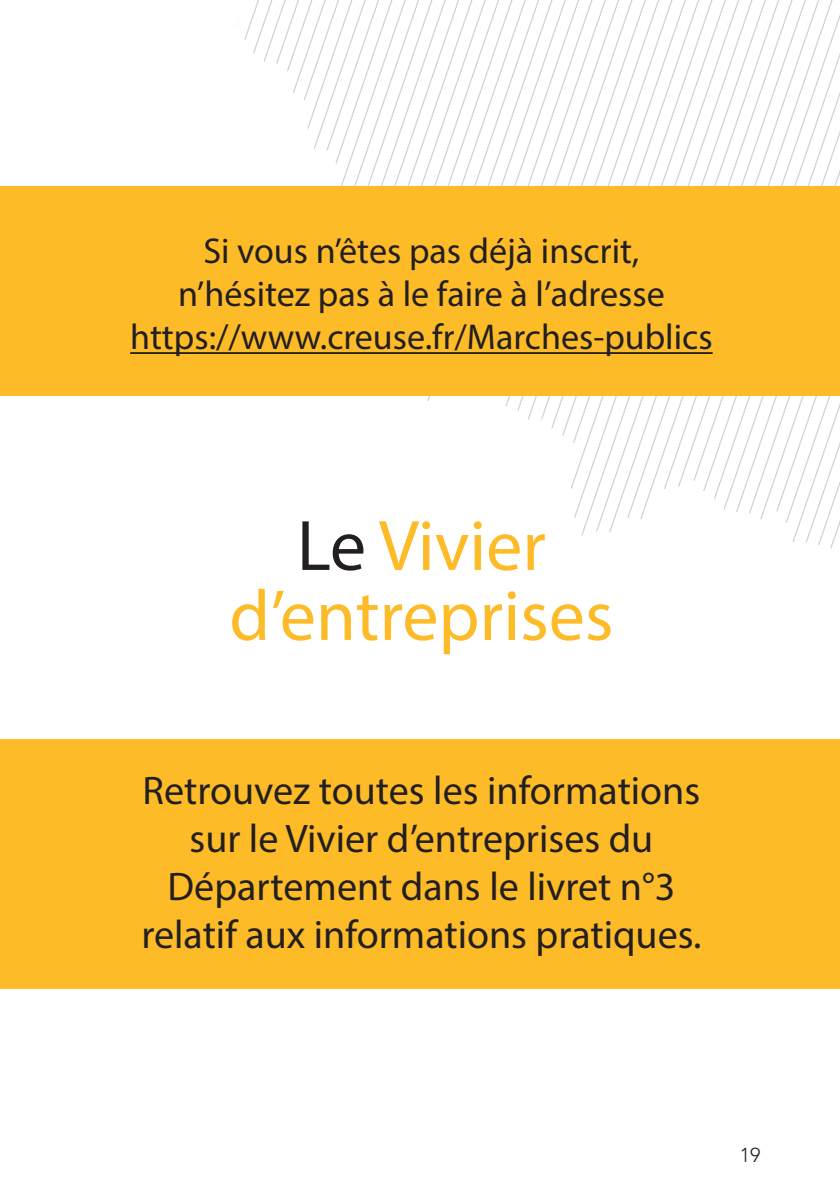
<style>
.page{position:relative;width:840px;height:1191px;background:#fff}
.page>*{position:absolute;margin:0;border:0;box-sizing:border-box;transform-origin:0 0}
.t1{font:72px/70px "Myriad Pro";color:#fdbb28;text-align:center}
.t2{font:40px/48px "Myriad Pro";color:#231f20;text-align:center}
.t3{font:36px/43.2px "Myriad Pro";color:#231f20;text-align:center}
.t4{font:300 20px "Avenir LT Std";color:#231f20}
.s1{color:#231f20}
</style>
<div class="page">
<svg style="left:525px;top:0;width:36px;height:186px"></svg>
<svg style="left:574px;top:465px;width:53px;height:53px"></svg>
<svg style="left:561px;top:0;width:66px;height:436px"></svg>
<svg style="left:818px;top:0;width:14px;height:169px"></svg>
<svg style="left:627px;top:0;width:178px;height:518px"></svg>
<svg style="left:723px;top:169px;width:116px;height:379px"></svg>
<svg style="left:237px;top:0;width:288px;height:186px"></svg>
<svg style="left:571px;top:465px;width:8px;height:24px"></svg>
<div style="left:0;top:186px;width:839px;height:209px;background:#fdbb28"></div>
<div style="left:0;top:739px;width:839px;height:249px;background:#fdbb28"></div>
<hr style="left:130px;top:352px;width:582px;height:2px;background:#231f20">
<p class="t3" style="left:130px;top:229px;width:583px">Si vous n’êtes pas déjà inscrit,<br>n’hésitez pas à le faire à l’adresse https://www.creuse.fr/Marches-publics</p>
<h1 class="t1" style="left:229px;top:509px;width:385px"><span class="s1">Le</span> Vivier d’entreprises</h1>
<p class="t2" style="left:141px;top:765px;width:561px">Retrouvez toutes les informations sur le Vivier d’entreprises du Département dans le livret n°3 relatif aux informations pratiques.</p>
<p class="t4" style="left:739px;top:1143px;width:22px">19</p>
</div>
